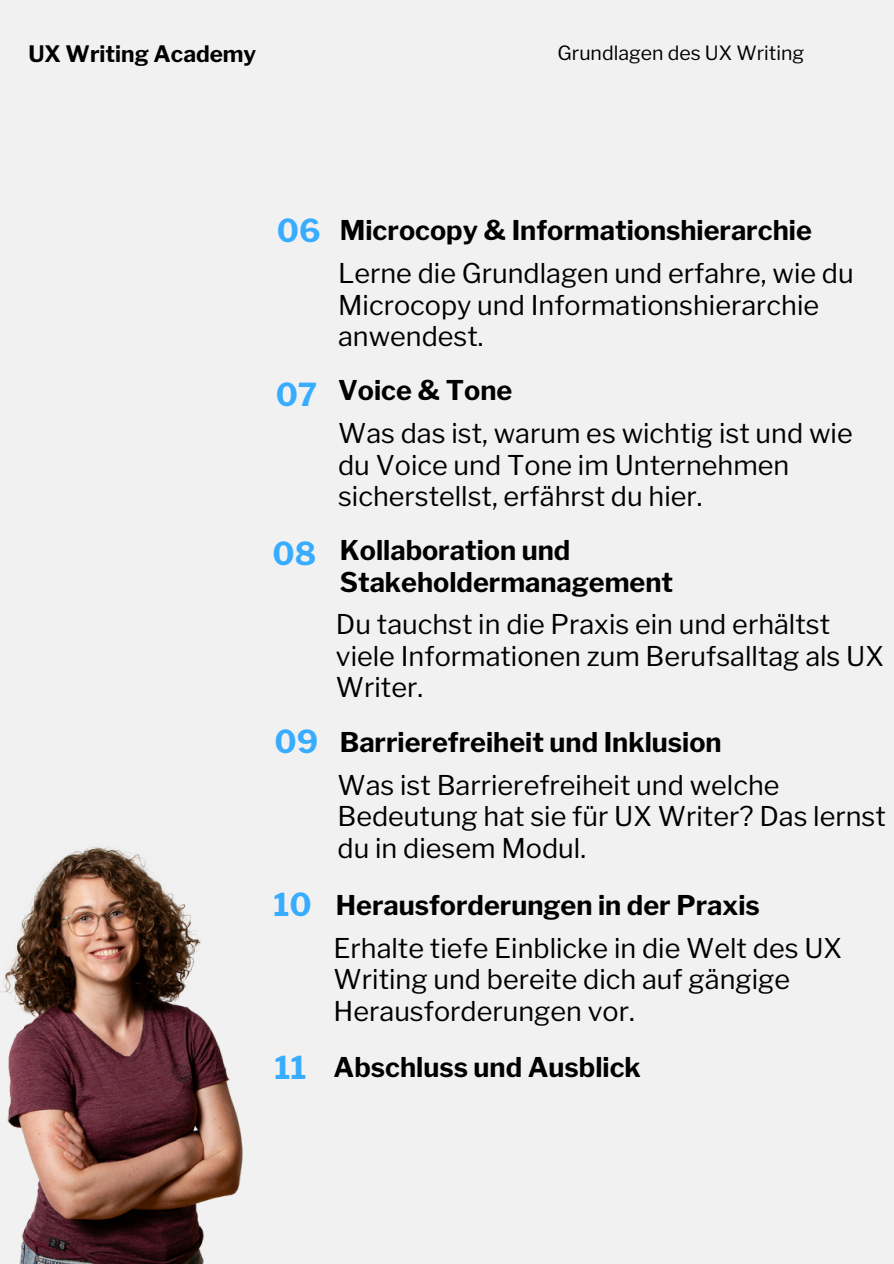
<style>
.page{position:relative;width:894px;height:1264px;background:#fff}
.page>*{position:absolute;margin:0;border:0;box-sizing:border-box;transform-origin:0 0}
.t1{font:700 31.5px "Libre Franklin";color:#38acff}
.t2{font:27px/31.5px "Libre Franklin";color:#000}
.t3{font:700 27px/31.5px "Libre Franklin";color:#000}
.t4{font:700 22.5px "Libre Franklin";color:#000}
.t5{font:19.5px "Libre Franklin";color:#000}
</style>
<div class="page">
<div style="left:0;top:0;width:893px;height:1263px;background:#f1f1f1"></div>
<img style="left:1px;top:847px;width:242px;height:416px">
<h3 class="t4" style="left:28px;top:40px;width:229px">UX Writing Academy</h3>
<p class="t5" style="left:557px;top:41px;width:248px">Grundlagen des UX Writing</p>
<p class="t1" style="left:277px;top:211px;width:45px">06</p>
<p class="t3" style="left:340px;top:215px;width:473px">Microcopy &amp; Informationshierarchie</p>
<h1 class="t2" style="left:338px;top:258px;width:517px">Lerne die Grundlagen und erfahre, wie du<br>Microcopy und Informationshierarchie anwendest.</h1>
<p class="t1" style="left:275px;top:376px;width:43px">07</p>
<h1 class="t3" style="left:338px;top:375px;width:176px">Voice &amp; Tone</h1>
<p class="t2" style="left:338px;top:417px;width:516px">Was das ist, warum es wichtig ist und wie du Voice und Tone im Unternehmen sicherstellst, erfährst du hier.</p>
<h1 class="t1" style="left:272px;top:534px;width:45px">08</h1>
<h2 class="t3" style="left:340px;top:534px;width:335px">Kollaboration und<br>Stakeholdermanagement</h2>
<h2 class="t2" style="left:336px;top:609px;width:549px">Du tauchst in die Praxis ein und erhältst viele Informationen zum Berufsalltag als UX<br>Writer.</h2>
<h2 class="t1" style="left:274px;top:723px;width:45px">09</h2>
<p class="t3" style="left:340px;top:726px;width:383px">Barrierefreiheit und Inklusion</p>
<h1 class="t2" style="left:337px;top:769px;width:549px">Was ist Barrierefreiheit und welche<br>Bedeutung hat sie für UX Writer? Das lernst du in diesem Modul.</h1>
<p class="t1" style="left:273px;top:885px;width:40px">10</p>
<h2 class="t3" style="left:336px;top:889px;width:425px">Herausforderungen in der Praxis</h2>
<h1 class="t2" style="left:333px;top:932px;width:510px">Erhalte tiefe Einblicke in die Welt des UX<br>Writing und bereite dich auf gängige<br>Herausforderungen vor.</h1>
<p class="t1" style="left:274px;top:1048px;width:34px">11</p>
<h2 class="t3" style="left:333px;top:1051px;width:309px">Abschluss und Ausblick</h2>
</div>
